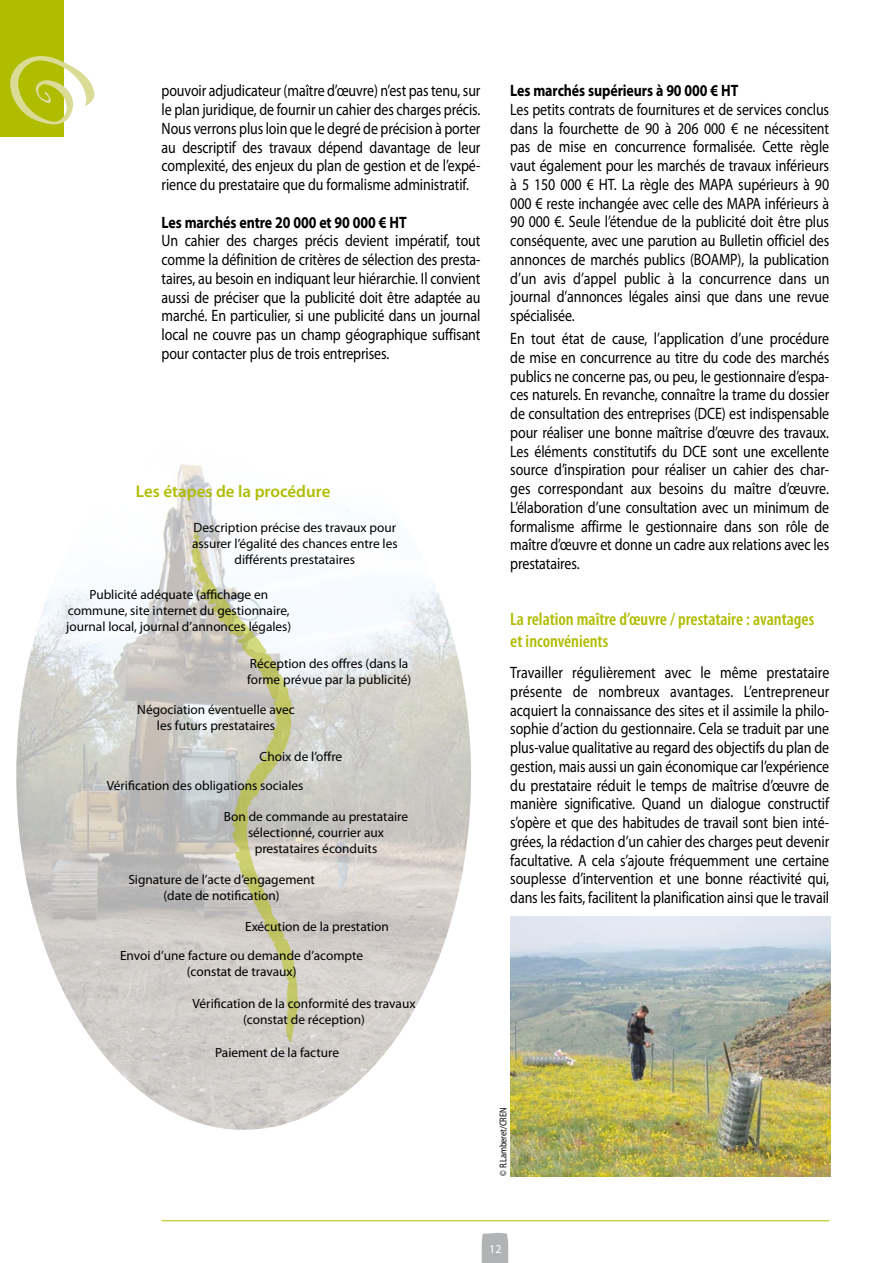
<style>
.page{position:relative;width:893px;height:1263px;background:#fff}
.page>*{position:absolute;margin:0;border:0;box-sizing:border-box;transform-origin:0 0}
.t1{font:600 condensed 18px/21.6px "Myriad Pro";color:#b0bc00}
.t2{font:600 16.95px "Myriad Pro";color:#b0bc00}
.t3{font:16.5px/18.8px "Myriad Pro";letter-spacing:-.005em;color:#000;text-align:justify;scale:.85 1}
.t4{font:700 16.5px "Myriad Pro";letter-spacing:-.005em;color:#000;scale:.85 1}
.t5{font:13.35px/16px "Myriad Pro";color:#000;text-align:center}
.t6{font:12px "Myriad Pro";color:#fff}
.t7{font:9.9px "Myriad Pro";letter-spacing:-.005em;color:#000;scale:.85 1}
</style>
<div class="page">
<svg style="left:482px;top:1233px;width:26px;height:30px"></svg>
<img style="left:16px;top:464px;width:455px;height:666px">
<svg style="left:191px;top:529px;width:107px;height:513px"></svg>
<svg style="left:199px;top:524px;width:4px;height:6px"></svg>
<svg style="left:208px;top:606px;width:8px;height:8px"></svg>
<hr style="left:162px;top:1220px;width:667px;height:1px;background:#b0bc00">
<div style="left:0;top:0;width:64px;height:136px;background:#b0bc00"></div>
<svg style="left:10px;top:56px;width:85px;height:69px"></svg>
<img style="left:510px;top:917px;width:320px;height:259px">
<p class="t3" style="left:162px;top:82px;width:377px">pouvoir adjudicateur (maître d’œuvre) n’est pas tenu, sur le plan juridique, de fournir un cahier des charges précis.<br>Nous verrons plus loin que le degré de précision à porter au descriptif des travaux dépend davantage de leur complexité, des enjeux du plan de gestion et de l’expé&shy;rience du prestataire que du formalisme administratif.</p>
<p class="t4" style="left:162px;top:213px;width:290px">Les marchés entre 20 000 et 90 000 € HT</p>
<p class="t3" style="left:162px;top:232px;width:377px">Un cahier des charges précis devient impératif, tout comme la définition de critères de sélection des presta&shy;taires, au besoin en indiquant leur hiérarchie. Il convient aussi de préciser que la publicité doit être adaptée au marché. En particulier, si une publicité dans un journal local ne couvre pas un champ géographique suffisant pour contacter plus de trois entreprises.</p>
<p class="t2" style="left:136px;top:482px;width:196px">Les étapes de la procédure</p>
<p class="t5" style="left:192px;top:519px;width:207px">Description précise des travaux pour assurer l’égalité des chances entre les différents prestataires</p>
<p class="t5" style="left:66px;top:587px;width:227px">Publicité adéquate (affichage en commune, site internet du gestionnaire, journal local, journal d’annonces légales)</p>
<p class="t5" style="left:247px;top:655px;width:166px;text-align:left">Réception des offres (dans la forme prévue par la publicité)</p>
<p class="t5" style="left:137px;top:702px;width:159px">Négociation éventuelle avec les futurs prestataires</p>
<p class="t5" style="left:260px;top:749px;width:84px">Choix de l’offre</p>
<p class="t5" style="left:107px;top:778px;width:198px">Vérification des obligations sociales</p>
<p class="t5" style="left:224px;top:808px;width:186px">Bon de commande au prestataire sélectionné, courrier aux prestataires éconduits</p>
<p class="t5" style="left:128px;top:872px;width:188px">Signature de l’acte d’engagement (date de notification)</p>
<p class="t5" style="left:245px;top:919px;width:145px">Exécution de la prestation</p>
<p class="t5" style="left:120px;top:948px;width:245px">Envoi d’une facture ou demande d’acompte (constat de travaux)</p>
<p class="t5" style="left:193px;top:995px;width:224px">Vérification de la conformité des travaux (constat de réception)</p>
<p class="t5" style="left:215px;top:1044px;width:125px">Paiement de la facture</p>
<p class="t4" style="left:510px;top:81px;width:270px">Les marchés supérieurs à 90 000 € HT</p>
<p class="t3" style="left:510px;top:100px;width:377px">Les petits contrats de fournitures et de services conclus dans la fourchette de 90 à 206 000 € ne nécessitent pas de mise en concurrence formalisée. Cette règle vaut également pour les marchés de travaux inférieurs à 5 150 000 € HT. La règle des MAPA supérieurs à 90<br>000 € reste inchangée avec celle des MAPA inférieurs à 90 000 €. Seule l’étendue de la publicité doit être plus conséquente, avec une parution au Bulletin officiel des annonces de marchés publics (BOAMP), la publication d’un avis d’appel public à la concurrence dans un journal d’annonces légales ainsi que dans une revue spécialisée.</p>
<p class="t3" style="left:510px;top:330px;width:377px">En tout état de cause, l’application d’une procédure de mise en concurrence au titre du code des marchés publics ne concerne pas, ou peu, le gestionnaire d’espa&shy;ces naturels. En revanche, connaître la trame du dossier de consultation des entreprises (DCE) est indispensable pour réaliser une bonne maîtrise d’œuvre des travaux.<br>Les éléments constitutifs du DCE sont une excellente source d’inspiration pour réaliser un cahier des char&shy;ges correspondant aux besoins du maître d’œuvre.<br>L’élaboration d’une consultation avec un minimum de formalisme affirme le gestionnaire dans son rôle de maître d’œuvre et donne un cadre aux relations avec les prestataires.</p>
<p class="t1" style="left:510px;top:608px;width:305px">La relation maître d’œuvre / prestataire : avantages et inconvénients</p>
<p class="t3" style="left:510px;top:663px;width:377px">Travailler régulièrement avec le même prestataire présente de nombreux avantages. L’entrepreneur acquiert la connaissance des sites et il assimile la philo&shy;sophie d’action du gestionnaire. Cela se traduit par une plus-value qualitative au regard des objectifs du plan de gestion, mais aussi un gain économique car l’expérience du prestataire réduit le temps de maîtrise d’œuvre de manière significative. Quand un dialogue constructif s’opère et que des habitudes de travail sont bien inté&shy;grées, la rédaction d’un cahier des charges peut devenir facultative. A cela s’ajoute fréquemment une certaine souplesse d’intervention et une bonne réactivité qui, dans les faits, facilitent la planification ainsi que le travail</p>
<p class="t7" style="left:498px;top:1176px;width:82px;rotate:-90deg">© R.Lamberet/CREN</p>
<p class="t6" style="left:489px;top:1242px;width:14px">12</p>
</div>
